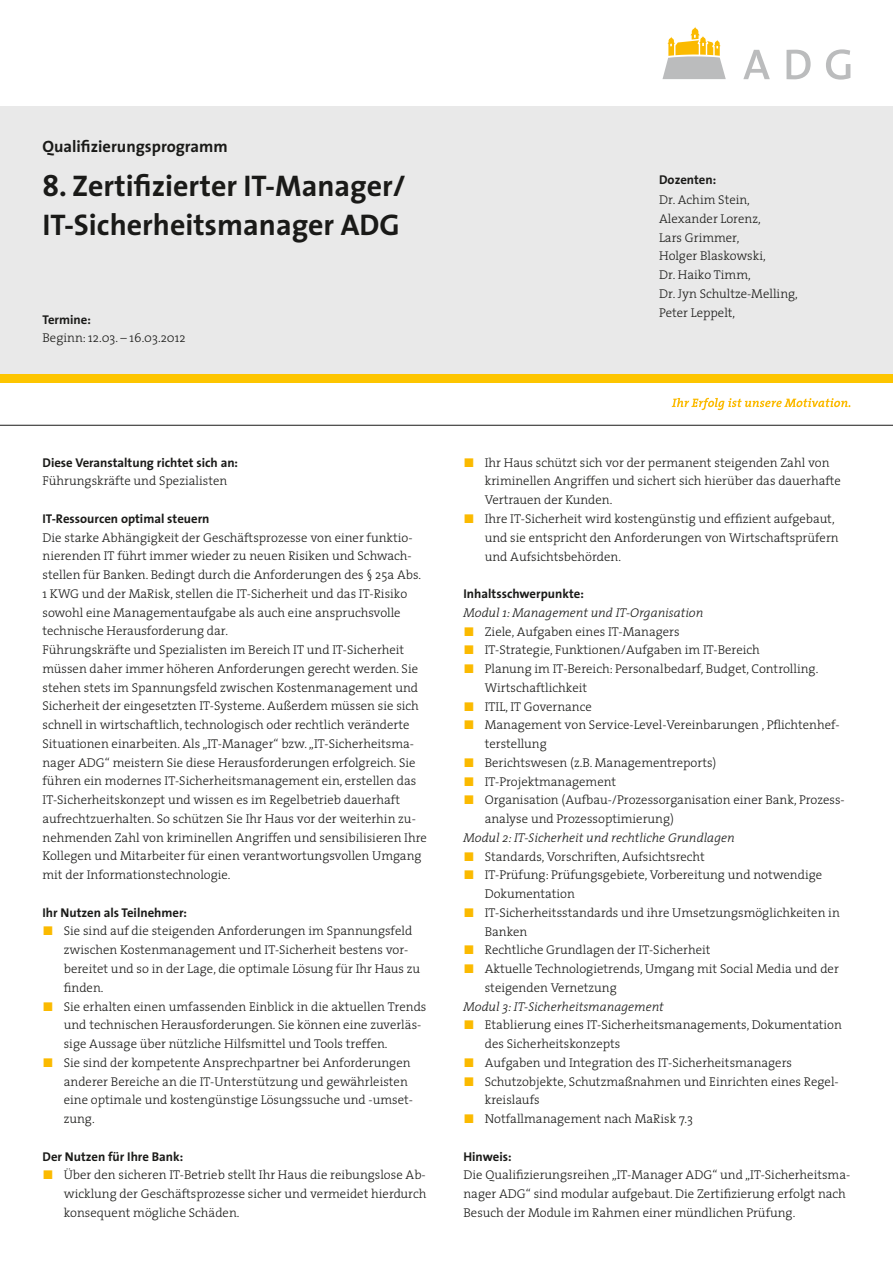
<style>
.page{position:relative;width:893px;height:1263px;background:#fff}
.page>*{position:absolute;margin:0;border:0;box-sizing:border-box;transform-origin:0 0}
.t1{font:700 30px/39px "The Sans";color:#1a1a18}
.t2{font:700 16.5px "The Sans";color:#1a1a18}
.t3{font:300 12.75px/18.8px "The Serif";color:#1a1a18}
.t4{font:700 12.75px "The Sans";color:#1a1a18}
.t5{font:italic 300 12.75px "The Serif";color:#1a1a18}
.s1{font-family:"The Sans Expert";font-weight:400;color:#fbba00}
</style>
<div class="page">
<div style="left:0;top:106px;width:893px;height:277px;background:#e9e9e9"></div>
<hr style="left:0;top:425px;width:893px;height:1px;background:#1a1a18">
<svg style="left:743px;top:50px;width:27px;height:29px"></svg>
<svg style="left:786px;top:50px;width:25px;height:29px"></svg>
<svg style="left:826px;top:49px;width:24px;height:31px"></svg>
<svg style="left:662px;top:27px;width:64px;height:52px"></svg>
<div style="left:0;top:374px;width:893px;height:9px;background:#fdc500"></div>
<svg style="left:672px;top:398px;width:178px;height:12px"></svg>
<p class="t2" style="left:43px;top:133px;width:187px">Qualifizierungsprogramm</p>
<h1 class="t1" style="left:43px;top:166px;width:365px">8. Zertifizierter IT-Manager/<br>IT-Sicherheitsmanager ADG</h1>
<p class="t4" style="left:43px;top:309px;width:50px">Termine:</p>
<p class="t3" style="left:43px;top:328px;width:144px">Beginn: 12.03. – 16.03.2012</p>
<p class="t4" style="left:659px;top:169px;width:59px">Dozenten:</p>
<p class="t3" style="left:659px;top:190px;width:140px">Dr. Achim Stein,<br>Alexander Lorenz,<br>Lars Grimmer,<br>Holger Blaskowski,<br>Dr. Haiko Timm,<br>Dr. Jyn Schultze-Melling,<br>Peter Leppelt,</p>
<p class="t4" style="left:43px;top:451px;width:197px">Diese Veranstaltung richtet sich an:</p>
<p class="t3" style="left:43px;top:471px;width:186px">Führungskräfte und Spezialisten</p>
<p class="t4" style="left:43px;top:508px;width:168px">IT-Ressourcen optimal steuern</p>
<p class="t3" style="left:43px;top:527px;width:386px">Die starke Abhängigkeit der Geschäftsprozesse von einer funktio&shy;nierenden IT führt immer wieder zu neuen Risiken und Schwach&shy;stellen für Banken. Bedingt durch die Anforderungen des § 25a Abs.<br>1 KWG und der MaRisk, stellen die IT-Sicherheit und das IT-Risiko sowohl eine Managementaufgabe als auch eine anspruchsvolle technische Herausforderung dar.<br>Führungskräfte und Spezialisten im Bereich IT und IT-Sicherheit müssen daher immer höheren Anforderungen gerecht werden. Sie stehen stets im Spannungsfeld zwischen Kostenmanagement und Sicherheit der eingesetzten IT-Systeme. Außerdem müssen sie sich schnell in wirtschaftlich, technologisch oder rechtlich veränderte Situationen einarbeiten. Als „IT-Manager“ bzw. „IT-Sicherheitsma&shy;nager ADG“ meistern Sie diese Herausforderungen erfolgreich. Sie führen ein modernes IT-Sicherheitsmanagement ein, erstellen das IT-Sicherheitskonzept und wissen es im Regelbetrieb dauerhaft aufrechtzuerhalten. So schützen Sie Ihr Haus vor der weiterhin zu&shy;nehmenden Zahl von kriminellen Angriffen und sensibilisieren Ihre Kollegen und Mitarbeiter für einen verantwortungsvollen Umgang mit der Informationstechnologie.</p>
<p class="t4" style="left:43px;top:902px;width:146px">Ihr Nutzen als Teilnehmer:</p>
<p class="t3" style="left:43px;top:921px;width:371px"><span class="s1">ó</span> Sie sind auf die steigenden Anforderungen im Spannungsfeld</p>
<p class="t3" style="left:64px;top:940px;width:346px">zwischen Kostenmanagement und IT-Sicherheit bestens vor-</p>
<p class="t3" style="left:64px;top:959px;width:358px">bereitet und so in der Lage, die optimale Lösung für Ihr Haus zu</p>
<p class="t3" style="left:64px;top:978px;width:41px">finden.</p>
<p class="t3" style="left:43px;top:996px;width:385px"><span class="s1">ó</span> Sie erhalten einen umfassenden Einblick in die aktuellen Trends</p>
<p class="t3" style="left:64px;top:1015px;width:359px">und technischen Herausforderungen. Sie können eine zuverläs-</p>
<p class="t3" style="left:64px;top:1034px;width:325px">sige Aussage über nützliche Hilfsmittel und Tools treffen.</p>
<p class="t3" style="left:43px;top:1053px;width:370px"><span class="s1">ó</span> Sie sind der kompetente Ansprechpartner bei Anforderungen</p>
<p class="t3" style="left:64px;top:1071px;width:346px">anderer Bereiche an die IT-Unterstützung und gewährleisten</p>
<p class="t3" style="left:64px;top:1090px;width:351px">eine optimale und kostengünstige Lösungssuche und -umset-</p>
<p class="t3" style="left:64px;top:1109px;width:32px">zung.</p>
<p class="t4" style="left:43px;top:1145px;width:142px">Der Nutzen für Ihre Bank:</p>
<p class="t3" style="left:64px;top:1165px;width:364px;text-align:justify;text-indent:-21px"><span class="s1">ó</span> Über den sicheren IT-Betrieb stellt Ihr Haus die reibungslose Ab&shy;wicklung der Geschäftsprozesse sicher und vermeidet hierdurch konsequent mögliche Schäden.</p>
<p class="t3" style="left:463px;top:453px;width:368px"><span class="s1">ó</span> Ihr Haus schützt sich vor der permanent steigenden Zahl von</p>
<p class="t3" style="left:485px;top:471px;width:358px">kriminellen Angriffen und sichert sich hierüber das dauerhafte</p>
<p class="t3" style="left:485px;top:490px;width:129px">Vertrauen der Kunden.</p>
<p class="t3" style="left:463px;top:509px;width:373px"><span class="s1">ó</span> Ihre IT-Sicherheit wird kostengünstig und effizient aufgebaut,</p>
<p class="t3" style="left:485px;top:528px;width:355px">und sie entspricht den Anforderungen von Wirtschaftsprüfern</p>
<p class="t3" style="left:485px;top:546px;width:138px">und Aufsichtsbehörden.</p>
<p class="t4" style="left:463px;top:583px;width:122px">Inhaltsschwerpunkte:</p>
<p class="t5" style="left:463px;top:602px;width:241px">Modul 1: Management und IT-Organisation</p>
<p class="t3" style="left:463px;top:621px;width:218px"><span class="s1">ó</span> Ziele, Aufgaben eines IT-Managers</p>
<p class="t3" style="left:463px;top:640px;width:298px"><span class="s1">ó</span> IT-Strategie, Funktionen/Aufgaben im IT-Bereich</p>
<p class="t3" style="left:463px;top:659px;width:356px"><span class="s1">ó</span> Planung im IT-Bereich: Personalbedarf, Budget, Controlling.</p>
<p class="t3" style="left:485px;top:678px;width:104px">Wirtschaftlichkeit</p>
<p class="t3" style="left:463px;top:696px;width:130px"><span class="s1">ó</span> ITIL, IT Governance</p>
<p class="t3" style="left:463px;top:715px;width:378px"><span class="s1">ó</span> Management von Service-Level-Vereinbarungen , Pflichtenhef-</p>
<p class="t3" style="left:485px;top:734px;width:64px">terstellung</p>
<p class="t3" style="left:463px;top:753px;width:254px"><span class="s1">ó</span> Berichtswesen (z.B. Managementreports)</p>
<p class="t3" style="left:463px;top:771px;width:154px"><span class="s1">ó</span> IT-Projektmanagement</p>
<p class="t3" style="left:463px;top:790px;width:383px"><span class="s1">ó</span> Organisation (Aufbau-/Prozessorganisation einer Bank, Prozess-</p>
<p class="t3" style="left:485px;top:809px;width:191px">analyse und Prozessoptimierung)</p>
<p class="t5" style="left:463px;top:827px;width:273px">Modul 2: IT-Sicherheit und rechtliche Grundlagen</p>
<p class="t3" style="left:463px;top:846px;width:243px"><span class="s1">ó</span> Standards, Vorschriften, Aufsichtsrecht</p>
<p class="t3" style="left:463px;top:865px;width:360px"><span class="s1">ó</span> IT-Prüfung: Prüfungsgebiete, Vorbereitung und notwendige</p>
<p class="t3" style="left:485px;top:884px;width:92px">Dokumentation</p>
<p class="t3" style="left:463px;top:903px;width:378px"><span class="s1">ó</span> IT-Sicherheitsstandards und ihre Umsetzungsmöglichkeiten in</p>
<p class="t3" style="left:485px;top:921px;width:44px">Banken</p>
<p class="t3" style="left:463px;top:940px;width:248px"><span class="s1">ó</span> Rechtliche Grundlagen der IT-Sicherheit</p>
<p class="t3" style="left:463px;top:959px;width:377px"><span class="s1">ó</span> Aktuelle Technologietrends, Umgang mit Social Media und der</p>
<p class="t3" style="left:485px;top:978px;width:134px">steigenden Vernetzung</p>
<p class="t5" style="left:463px;top:996px;width:202px">Modul 3: IT-Sicherheitsmanagement</p>
<p class="t3" style="left:463px;top:1015px;width:380px"><span class="s1">ó</span> Etablierung eines IT-Sicherheitsmanagements, Dokumentation</p>
<p class="t3" style="left:485px;top:1034px;width:137px">des Sicherheitskonzepts</p>
<p class="t3" style="left:463px;top:1053px;width:330px"><span class="s1">ó</span> Aufgaben und Integration des IT-Sicherheitsmanagers</p>
<p class="t3" style="left:463px;top:1071px;width:377px"><span class="s1">ó</span> Schutzobjekte, Schutzmaßnahmen und Einrichten eines Regel-</p>
<p class="t3" style="left:485px;top:1090px;width:56px">kreislaufs</p>
<p class="t3" style="left:463px;top:1109px;width:231px"><span class="s1">ó</span> Notfallmanagement nach MaRisk 7.3</p>
<p class="t4" style="left:463px;top:1146px;width:50px">Hinweis:</p>
<p class="t3" style="left:463px;top:1165px;width:388px">Die Qualifizierungsreihen „IT-Manager ADG“ und „IT-Sicherheitsma&shy;nager ADG“ sind modular aufgebaut. Die Zertifizierung erfolgt nach<br>Besuch der Module im Rahmen einer mündlichen Prüfung.</p>
</div>
